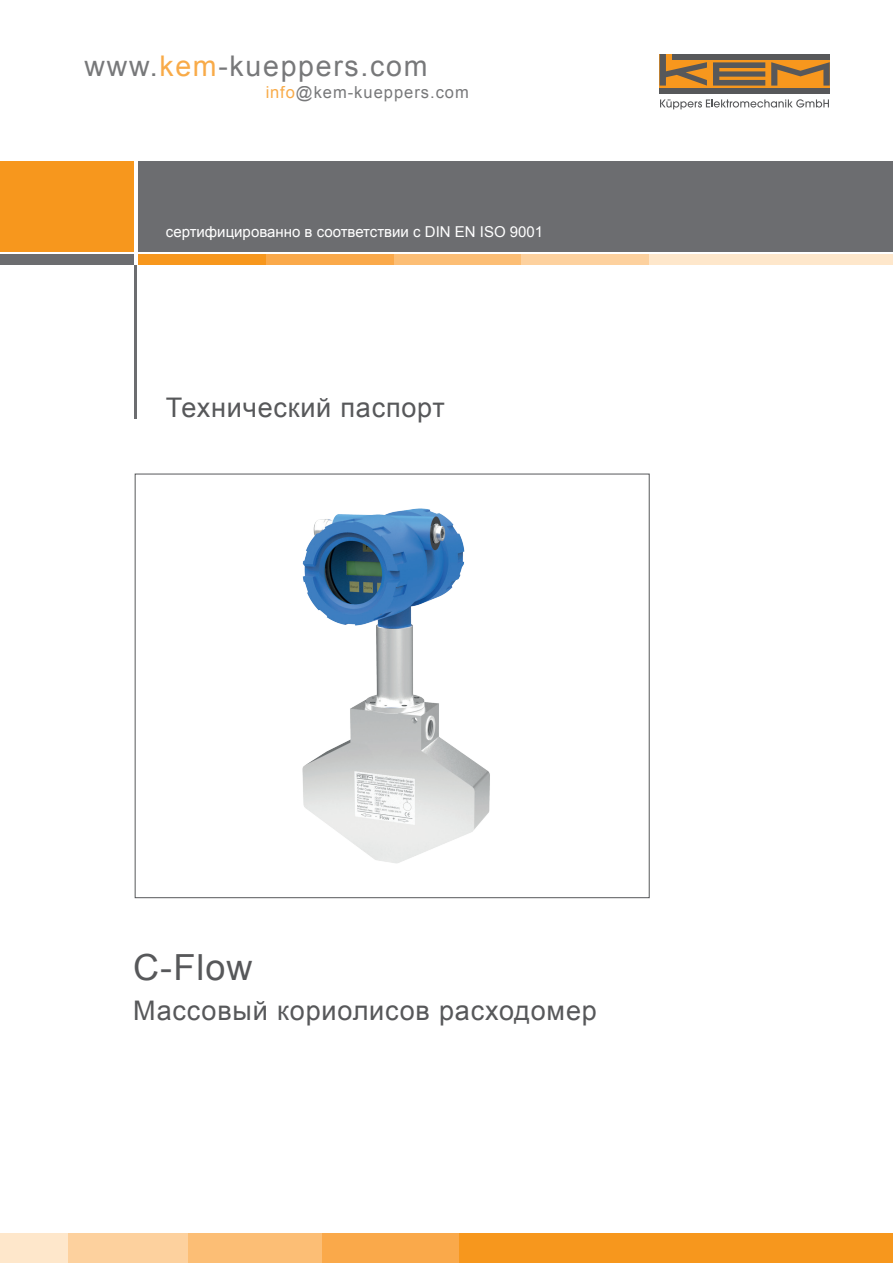
<style>
.page{position:relative;width:893px;height:1263px;background:#fff}
.page>*{position:absolute;margin:0;border:0;box-sizing:border-box;transform-origin:0 0}
.t1{font:36px "Arial";color:#57585a}
.t2{font:28.5px "Arial";letter-spacing:.06em;color:#57585a}
.t3{font:27px "Arial";letter-spacing:.03em;color:#57585a}
.t4{font:16.5px "Arial";letter-spacing:.06em;color:#57585a}
.t5{font:15px "Arial";color:#fff}
.s1{color:#f7971d}
</style>
<div class="page">
<div style="left:660px;top:54px;width:170px;height:40px;background:#f7971d"></div>
<svg style="left:713px;top:62px;width:52px;height:24px"></svg>
<div style="left:672px;top:54px;width:158px;height:6px;background:#57585a"></div>
<div style="left:660px;top:88px;width:170px;height:6px;background:#57585a"></div>
<svg style="left:771px;top:62px;width:59px;height:24px"></svg>
<svg style="left:660px;top:54px;width:47px;height:32px"></svg>
<svg style="left:660px;top:99px;width:169px;height:10px"></svg>
<div style="left:139px;top:162px;width:754px;height:90px;background:#6c6d70"></div>
<div style="left:139px;top:254px;width:754px;height:11px;background:#fee7cb"></div>
<div style="left:521px;top:254px;width:128px;height:11px;background:#fdd19e"></div>
<div style="left:394px;top:254px;width:127px;height:11px;background:#fcbe75"></div>
<div style="left:266px;top:254px;width:128px;height:11px;background:#faa94a"></div>
<div style="left:139px;top:254px;width:127px;height:11px;background:#f7971d"></div>
<div style="left:0;top:162px;width:133px;height:90px;background:#f7971d"></div>
<div style="left:0;top:254px;width:133px;height:11px;background:#6c6d70"></div>
<hr style="left:134px;top:266px;width:3px;height:153px;background:#6c6d70">
<div style="left:0;top:1233px;width:893px;height:30px;background:#fee7cb"></div>
<div style="left:69px;top:1233px;width:824px;height:30px;background:#fdd19e"></div>
<div style="left:189px;top:1233px;width:704px;height:30px;background:#fcbe75"></div>
<div style="left:323px;top:1233px;width:570px;height:30px;background:#faa94a"></div>
<div style="left:459px;top:1233px;width:434px;height:30px;background:#f7971d"></div>
<div style="left:135px;top:474px;width:515px;height:424px;background:#fff;border:1px solid #57585a"></div>
<img style="left:302px;top:508px;width:188px;height:356px">
<p class="t2" style="left:85px;top:47px;width:344px">www.<span class="s1">kem</span>-kueppers.com</p>
<p class="t4" style="left:265px;top:82px;width:205px"><span class="s1">info</span>@kem-kueppers.com</p>
<p class="t5" style="left:166px;top:222px;width:379px">сертифицированно в соответствии с DIN EN ISO 9001</p>
<p class="t3" style="left:166px;top:390px;width:281px">Технический паспорт</p>
<h1 class="t1" style="left:133px;top:943px;width:121px">C-Flow</h1>
<p class="t3" style="left:133px;top:993px;width:465px">Массовый кориолисов расходомер</p>
</div>
